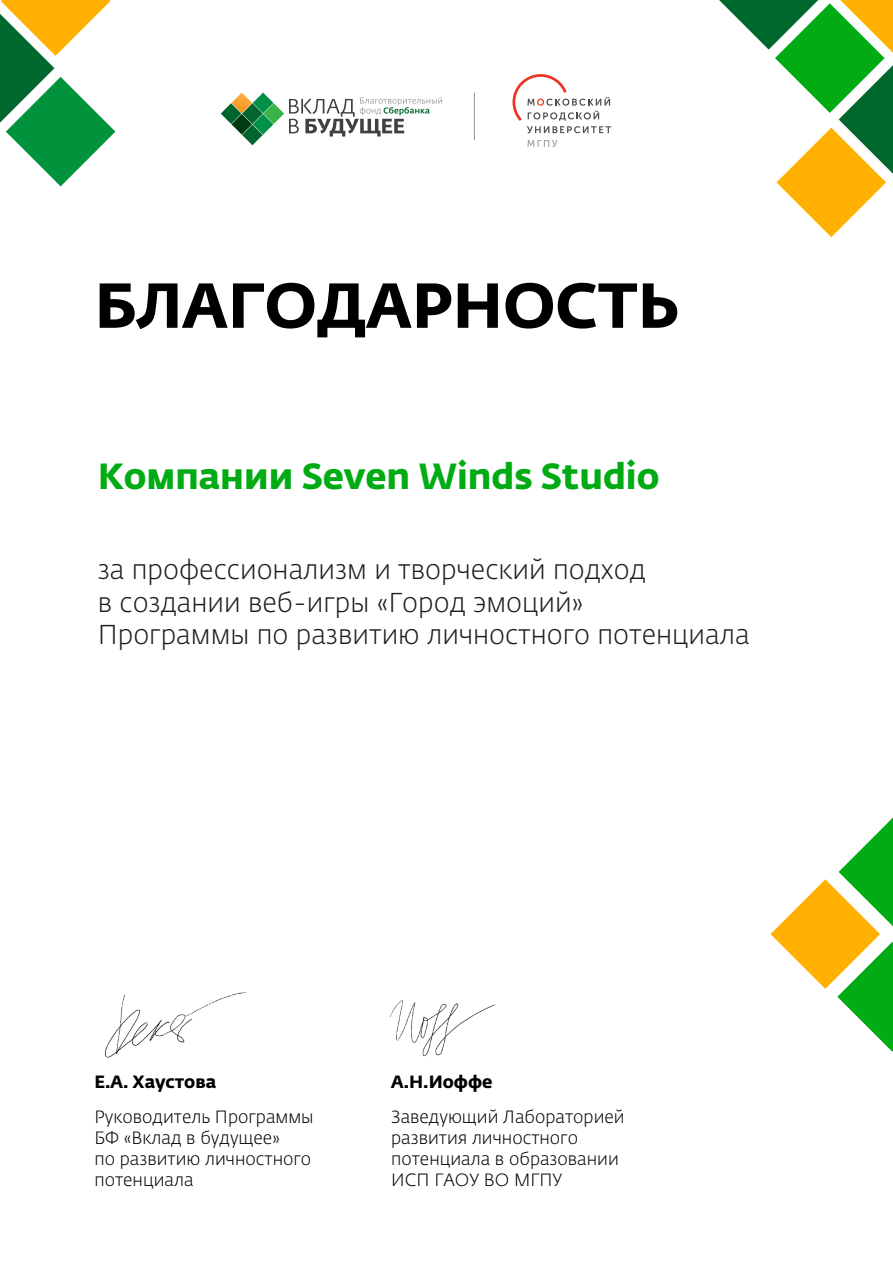
<style>
.page{position:relative;width:893px;height:1263px;background:#fff}
.page>*{position:absolute;margin:0;border:0;box-sizing:border-box;transform-origin:0 0}
.t1{font:700 62.7px "Fedra Sans Pro";color:#000}
.t2{font:700 36px "Fedra Sans Pro";color:#00ab13}
.t3{font:300 27px/32.4px "Fedra Sans Pro";color:#1d1d1b}
.t4{font:300 17.55px/21px "Fedra Sans Pro";color:#000}
.t5{font:700 17.55px "Fedra Sans Pro";color:#000}
</style>
<div class="page">
<svg style="left:0;top:0;width:115px;height:186px"></svg>
<svg style="left:770px;top:817px;width:123px;height:234px"></svg>
<svg style="left:719px;top:0;width:174px;height:237px"></svg>
<svg style="left:221px;top:93px;width:221px;height:52px"></svg>
<svg style="left:527px;top:140px;width:31px;height:7px"></svg>
<svg style="left:512px;top:74px;width:99px;height:59px"></svg>
<hr style="left:474px;top:93px;width:1px;height:47px;background:#929497">
<img style="left:389px;top:1000px;width:107px;height:57px">
<img style="left:105px;top:992px;width:142px;height:66px">
<h1 class="t1" style="left:94px;top:255px;width:585px">БЛАГОДАРНОСТЬ</h1>
<h2 class="t2" style="left:98px;top:448px;width:563px">Компании Seven Winds Studio</h2>
<h3 class="t3" style="left:98px;top:553px;width:653px">за профессионализм и творческий подход<br>в создании веб-игры «Город эмоций»<br>Программы по развитию личностного потенциала</h3>
<p class="t5" style="left:94px;top:1068px;width:123px">Е.А. Хаустова</p>
<p class="t4" style="left:94px;top:1106px;width:221px">Руководитель Программы<br>БФ «Вклад в будущее»<br>по развитию личностного потенциала</p>
<p class="t5" style="left:391px;top:1068px;width:103px">А.Н.Иоффе</p>
<p class="t4" style="left:391px;top:1106px;width:235px">Заведующий Лабораторией развития личностного потенциала в образовании<br>ИСП ГАОУ ВО МГПУ</p>
</div>
